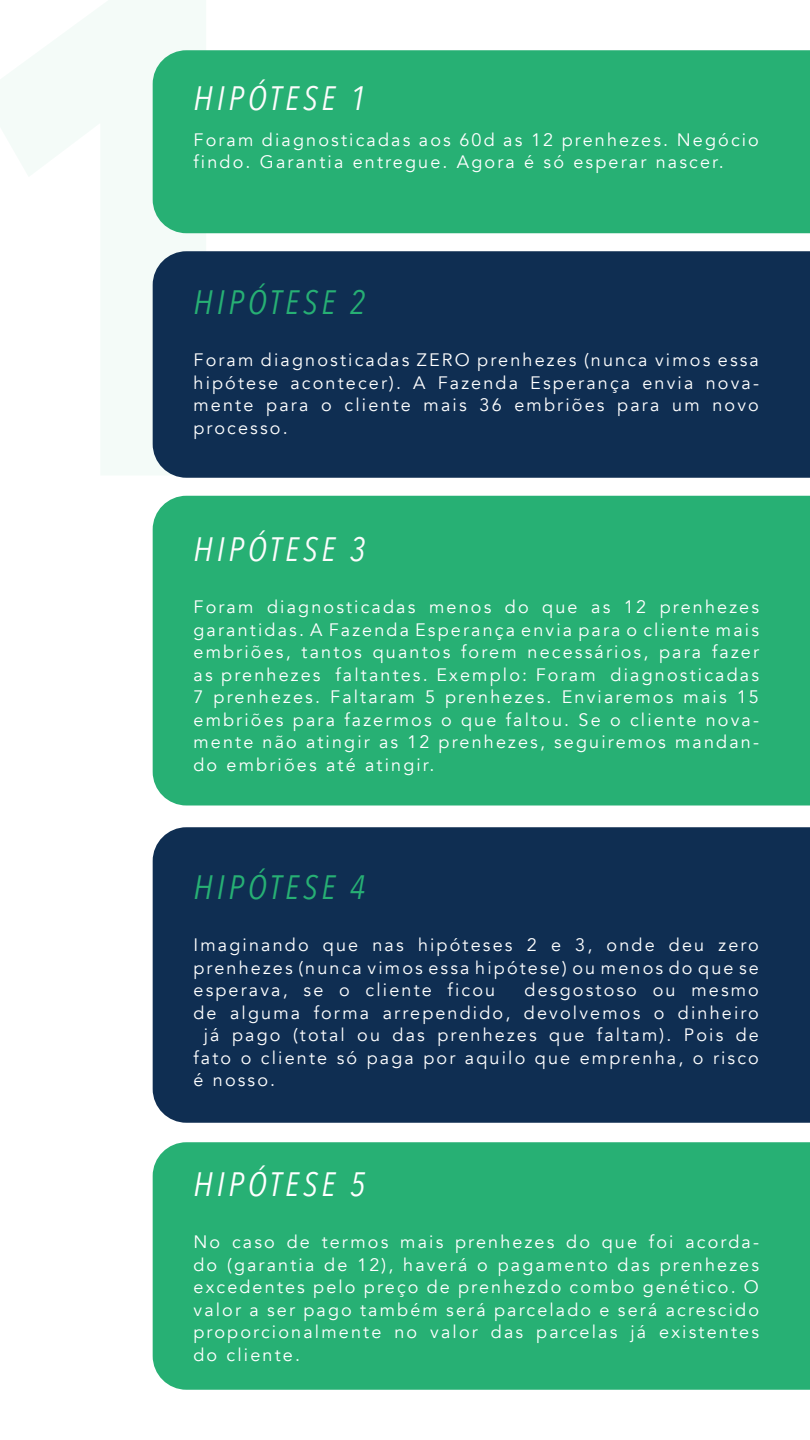
<style>
.page{position:relative;width:810px;height:1440px;background:#fff}
.page>*{position:absolute;margin:0;border:0;box-sizing:border-box;transform-origin:0 0}
.t1{font:italic 33.75px "Avenir Next Condensed";letter-spacing:.12em;color:#27b074}
.t2{font:italic 33.75px "Avenir Next Condensed";letter-spacing:.12em;color:#fcfcfc}
.t3{font:italic 33.75px "Avenir Next Condensed";letter-spacing:.12em;color:#fff}
.t4{font:18px/22.5px "Avenir";letter-spacing:.12em;color:#fff;text-align:justify}
</style>
<div class="page">
<div style="left:153px;top:496px;width:657px;height:310px;background:#27b074"></div>
<div style="left:153px;top:251px;width:657px;height:227px;background:#0f2e52"></div>
<div style="left:153px;top:50px;width:657px;height:183px;background:#27b074"></div>
<div style="left:153px;top:1142px;width:657px;height:248px;background:#27b074"></div>
<div style="left:153px;top:827px;width:657px;height:296px;background:#0f2e52"></div>
<h1 class="t2" style="left:194px;top:78px;width:173px">HIPÓTESE 1</h1>
<p class="t4" style="left:194px;top:128px;width:567px">Foram diagnosticadas aos 60d as 12 prenhezes. Negócio findo. Garantia entregue. Agora é só esperar nascer.</p>
<h1 class="t1" style="left:194px;top:282px;width:173px">HIPÓTESE 2</h1>
<p class="t4" style="left:194px;top:349px;width:567px">Foram diagnosticadas ZERO prenhezes (nunca vimos essa hipótese acontecer). A Fazenda Esperança envia nova&shy;mente para o cliente mais 36 embriões para um novo processo.</p>
<h1 class="t2" style="left:194px;top:529px;width:173px">HIPÓTESE 3</h1>
<p class="t4" style="left:194px;top:596px;width:567px">Foram diagnosticadas menos do que as 12 prenhezes garantidas. A Fazenda Esperança envia para o cliente mais embriões, tantos quantos forem necessários, para fazer as prenhezes faltantes. Exemplo: Foram diagnosticadas 7 prenhezes. Faltaram 5 prenhezes. Enviaremos mais 15 embriões para fazermos o que faltou. Se o cliente nova&shy;mente não atingir as 12 prenhezes, seguiremos mandan&shy;do embriões até atingir.</p>
<h1 class="t1" style="left:194px;top:867px;width:173px">HIPÓTESE 4</h1>
<p class="t4" style="left:194px;top:934px;width:567px">Imaginando que nas hipóteses 2 e 3, onde deu zero prenhezes (nunca vimos essa hipótese) ou menos do que se esperava, se o cliente ficou</p>
<p class="t4" style="left:525px;top:979px;width:236px">desgostoso ou mesmo</p>
<p class="t4" style="left:194px;top:1001px;width:567px">de alguma forma arrependido, devolvemos o dinheiro</p>
<p class="t4" style="left:204px;top:1024px;width:557px">já pago (total ou das prenhezes que faltam). Pois de</p>
<p class="t4" style="left:194px;top:1046px;width:567px">fato o cliente só paga por aquilo que emprenha, o risco</p>
<p class="t4" style="left:194px;top:1069px;width:83px">é nosso.</p>
<h1 class="t3" style="left:194px;top:1164px;width:173px">HIPÓTESE 5</h1>
<p class="t4" style="left:194px;top:1231px;width:567px">No caso de termos mais prenhezes do que foi acorda&shy;do (garantia de 12), haverá o pagamento das prenhezes excedentes pelo preço de prenhezdo combo genético. O valor a ser pago também será parcelado e será acrescido proporcionalmente no valor das parcelas já existentes do cliente.</p>
</div>
